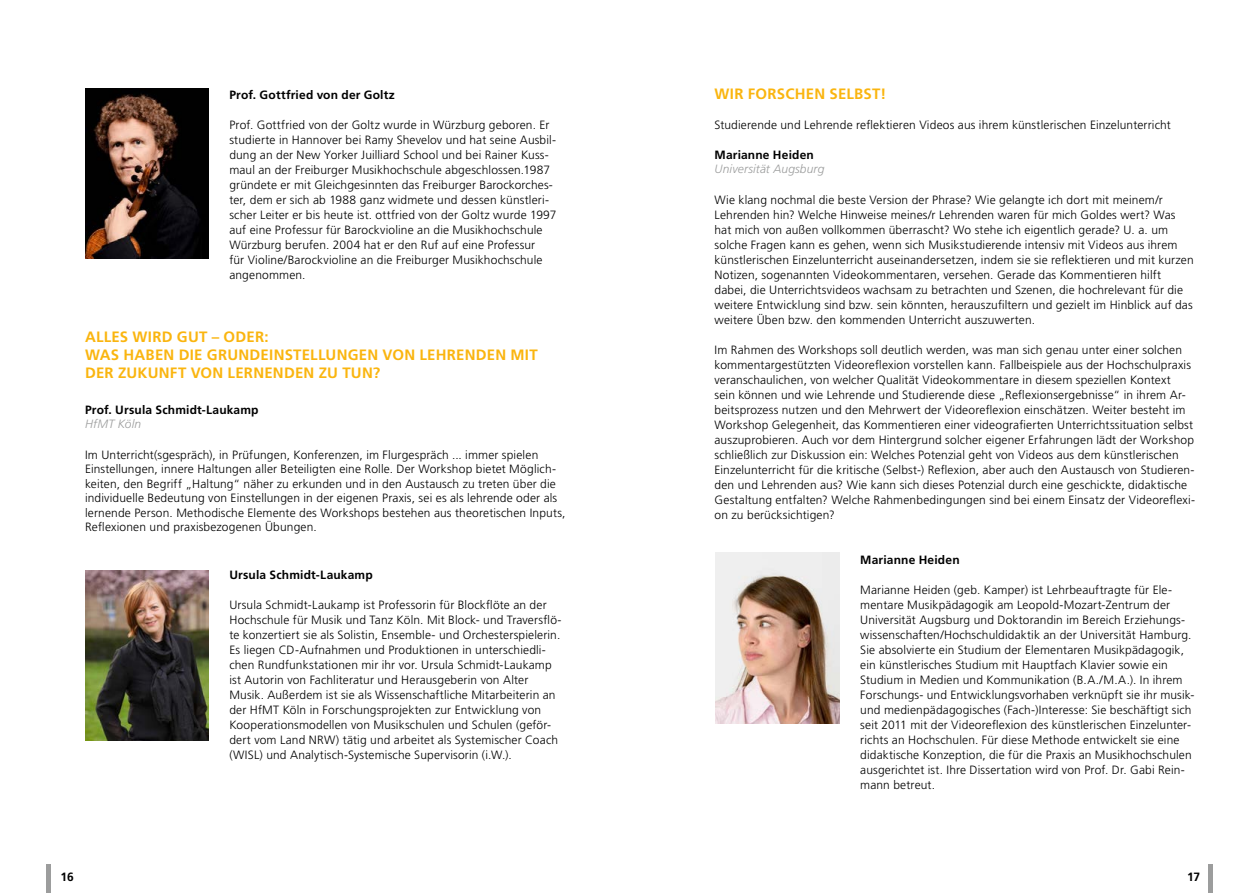
<style>
.page{position:relative;width:1259px;height:893px;background:#fff}
.page>*{position:absolute;margin:0;border:0;box-sizing:border-box;transform-origin:0 0}
.t1{font:700 15px/18px "Frutiger LT Std";letter-spacing:.015em;color:#fab50f}
.t2{font:300 12px/15px "Frutiger LT Std";letter-spacing:.01em;color:#000}
.t3{font:700 12px "Frutiger LT Std";letter-spacing:.015em;color:#000}
.t4{font:italic 300 12px "Frutiger LT Std";letter-spacing:.01em;color:#9c9d9d}
</style>
<div class="page">
<hr style="left:1208px;top:864px;width:4px;height:29px;background:#9c9d9d">
<hr style="left:47px;top:864px;width:4px;height:29px;background:#9c9d9d">
<img style="left:85px;top:570px;width:123px;height:170px">
<img style="left:85px;top:89px;width:123px;height:169px">
<img style="left:716px;top:553px;width:123px;height:170px">
<p class="t3" style="left:229px;top:88px;width:167px">Prof. Gottfried von der Goltz</p>
<p class="t2" style="left:229px;top:118px;width:329px">Prof. Gottfried von der Goltz wurde in Würzburg geboren. Er studierte in Hannover bei Ramy Shevelov und hat seine Ausbil&shy;dung an der New Yorker Juilliard School und bei Rainer Kuss&shy;maul an der Freiburger Musikhochschule abgeschlossen.1987 gründete er mit Gleichgesinnten das Freiburger Barockorches&shy;ter, dem er sich ab 1988 ganz widmete und dessen künstleri&shy;scher Leiter er bis heute ist. ottfried von der Goltz wurde 1997 auf eine Professur für Barockvioline an die Musikhochschule Würzburg berufen. 2004 hat er den Ruf auf eine Professur<br>für Violine/Barockvioline an die Freiburger Musikhochschule angenommen.</p>
<p class="t1" style="left:85px;top:328px;width:454px">ALLES WIRD GUT – ODER:<br>WAS HABEN DIE GRUNDEINSTELLUNGEN VON LEHRENDEN MIT<br>DER ZUKUNFT VON LERNENDEN ZU TUN?</p>
<p class="t3" style="left:85px;top:403px;width:175px">Prof. Ursula Schmidt-Laukamp</p>
<p class="t4" style="left:85px;top:417px;width:58px">HfMT Köln</p>
<p class="t2" style="left:85px;top:448px;width:482px;line-height:14.4px">Im Unterricht(sgespräch), in Prüfungen, Konferenzen, im Flurgespräch ... immer spielen Einstellungen, innere Haltungen aller Beteiligten eine Rolle. Der Workshop bietet Möglich&shy;keiten, den Begriff „Haltung“ näher zu erkunden und in den Austausch zu treten über die individuelle Bedeutung von Einstellungen in der eigenen Praxis, sei es als lehrende oder als lernende Person. Methodische Elemente des Workshops bestehen aus theoretischen Inputs, Reflexionen und praxisbezogenen Übungen.</p>
<p class="t3" style="left:229px;top:568px;width:145px">Ursula Schmidt-Laukamp</p>
<p class="t2" style="left:229px;top:598px;width:334px">Ursula Schmidt-Laukamp ist Professorin für Blockflöte an der Hochschule für Musik und Tanz Köln. Mit Block- und Traversflö&shy;te konzertiert sie als Solistin, Ensemble- und Orchesterspielerin.<br>Es liegen CD-Aufnahmen und Produktionen in unterschiedli&shy;chen Rundfunkstationen mir ihr vor. Ursula Schmidt-Laukamp ist Autorin von Fachliteratur und Herausgeberin von Alter Musik. Außerdem ist sie als Wissenschaftliche Mitarbeiterin an der HfMT Köln in Forschungsprojekten zur Entwicklung von Kooperationsmodellen von Musikschulen und Schulen (geför&shy;dert vom Land NRW) tätig und arbeitet als Systemischer Coach (WISL) und Analytisch-Systemische Supervisorin (i.W.).</p>
<p class="t1" style="left:714px;top:85px;width:173px">WIR FORSCHEN SELBST!</p>
<p class="t2" style="left:714px;top:118px;width:458px">Studierende und Lehrende reflektieren Videos aus ihrem künstlerischen Einzelunterricht</p>
<p class="t3" style="left:714px;top:148px;width:101px">Marianne Heiden</p>
<p class="t4" style="left:714px;top:162px;width:111px">Universität Augsburg</p>
<p class="t2" style="left:714px;top:193px;width:481px">Wie klang nochmal die beste Version der Phrase? Wie gelangte ich dort mit meinem/r Lehrenden hin? Welche Hinweise meines/r Lehrenden waren für mich Goldes wert? Was hat mich von außen vollkommen überrascht? Wo stehe ich eigentlich gerade? U. a. um solche Fragen kann es gehen, wenn sich Musikstudierende intensiv mit Videos aus ihrem künstlerischen Einzelunterricht auseinandersetzen, indem sie sie reflektieren und mit kurzen Notizen, sogenannten Videokommentaren, versehen. Gerade das Kommentieren hilft dabei, die Unterrichtsvideos wachsam zu betrachten und Szenen, die hochrelevant für die weitere Entwicklung sind bzw. sein könnten, herauszufiltern und gezielt im Hinblick auf das weitere Üben bzw. den kommenden Unterricht auszuwerten.</p>
<p class="t2" style="left:714px;top:343px;width:482px">Im Rahmen des Workshops soll deutlich werden, was man sich genau unter einer solchen kommentargestützten Videoreflexion vorstellen kann. Fallbeispiele aus der Hochschulpraxis veranschaulichen, von welcher Qualität Videokommentare in diesem speziellen Kontext<br>sein können und wie Lehrende und Studierende diese „Reflexionsergebnisse“ in ihrem Ar&shy;beitsprozess nutzen und den Mehrwert der Videoreflexion einschätzen. Weiter besteht im Workshop Gelegenheit, das Kommentieren einer videografierten Unterrichtssituation selbst auszuprobieren. Auch vor dem Hintergrund solcher eigener Erfahrungen lädt der Workshop schließlich zur Diskussion ein: Welches Potenzial geht von Videos aus dem künstlerischen Einzelunterricht für die kritische (Selbst-) Reflexion, aber auch den Austausch von Studieren&shy;den und Lehrenden aus? Wie kann sich dieses Potenzial durch eine geschickte, didaktische Gestaltung entfalten? Welche Rahmenbedingungen sind bei einem Einsatz der Videoreflexi&shy;on zu berücksichtigen?</p>
<p class="t3" style="left:860px;top:553px;width:101px">Marianne Heiden</p>
<p class="t2" style="left:860px;top:583px;width:336px">Marianne Heiden (geb. Kamper) ist Lehrbeauftragte für Ele&shy;mentare Musikpädagogik am Leopold-Mozart-Zentrum der Universität Augsburg und Doktorandin im Bereich Erziehungs&shy;wissenschaften/Hochschuldidaktik an der Universität Hamburg.<br>Sie absolvierte ein Studium der Elementaren Musikpädagogik, ein künstlerisches Studium mit Hauptfach Klavier sowie ein Studium in Medien und Kommunikation (B.A./M.A.). In ihrem Forschungs- und Entwicklungsvorhaben verknüpft sie ihr musik&shy;und medienpädagogisches (Fach-)Interesse: Sie beschäftigt sich seit 2011 mit der Videoreflexion des künstlerischen Einzelunter&shy;richts an Hochschulen. Für diese Methode entwickelt sie eine didaktische Konzeption, die für die Praxis an Musikhochschulen ausgerichtet ist. Ihre Dissertation wird von Prof. Dr. Gabi Rein&shy;mann betreut.</p>
<p class="t3" style="left:61px;top:870px;width:15px">16</p>
<p class="t3" style="left:1187px;top:870px;width:14px">17</p>
</div>
